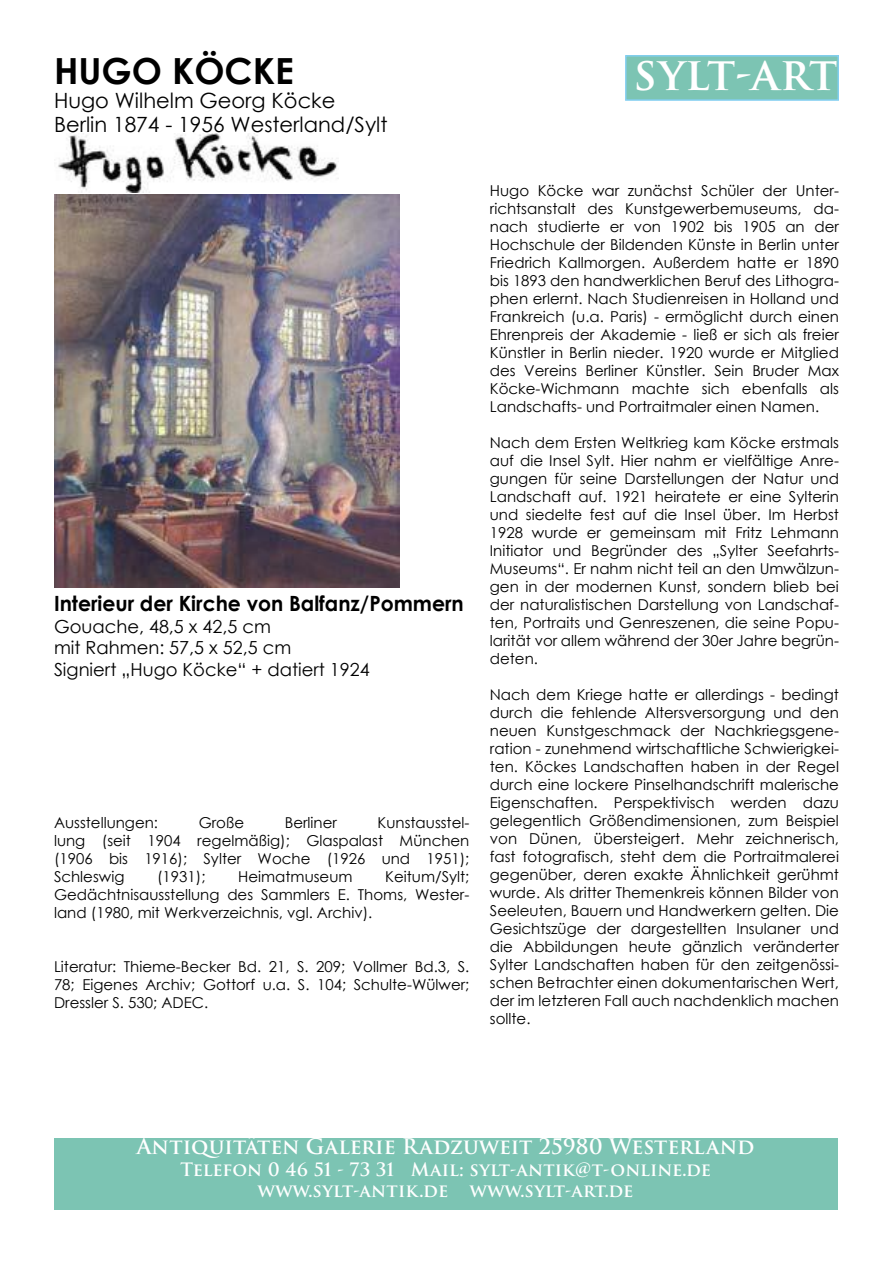
<style>
.page{position:relative;width:893px;height:1263px;background:#fff}
.page>*{position:absolute;margin:0;border:0;box-sizing:border-box;transform-origin:0 0}
.t1{font:600 45px "Trajan Pro 3";color:#fff}
.t2{font:700 36px "Century Gothic";color:#000}
.t3{font:21px/24px "Century Gothic";color:#000}
.t4{font:600 21px "Trajan Pro 3";color:#fff}
.t5{font:700 21px "Century Gothic";color:#000}
.t6{font:600 18px/21.6px "Trajan Pro 3";color:#fff;text-align:center}
.t7{font:18px/21.6px "Century Gothic";color:#000}
.t8{font:15px/18px "Century Gothic";color:#000;text-align:justify}
</style>
<div class="page">
<img style="left:54px;top:194px;width:346px;height:393px">
<img style="left:58px;top:134px;width:280px;height:58px">
<div style="left:54px;top:1138px;width:783px;height:72px;background:#7cc4b3"></div>
<div style="left:626px;top:56px;width:212px;height:44px;background:#7cc4b3"></div>
<div style="left:625px;top:55px;width:214px;height:46px;border:2px solid #83cff0"></div>
<h2 class="t2" style="left:54px;top:44px;width:241px">HUGO KÖCKE</h2>
<h3 class="t3" style="left:54px;top:88px;width:335px">Hugo Wilhelm Georg Köcke<br>Berlin 1874 - 1956 Westerland/Sylt</h3>
<h3 class="t5" style="left:54px;top:587px;width:411px">Interieur der Kirche von Balfanz/Pommern</h3>
<p class="t7" style="left:54px;top:615px;width:317px">Gouache, 48,5 x 42,5 cm<br>mit Rahmen: 57,5 x 52,5 cm<br>Signiert „Hugo Köcke“ + datiert 1924</p>
<p class="t8" style="left:54px;top:813px;width:106px">Ausstellungen:</p>
<p class="t8" style="left:199px;top:813px;width:47px">Große</p>
<p class="t8" style="left:285px;top:813px;width:54px">Berliner</p>
<p class="t8" style="left:54px;top:813px;width:417px;text-indent:324px">Kunstausstel&shy;lung (seit 1904 regelmäßig); Glaspalast München (1906 bis 1916); Sylter Woche (1926 und 1951); Schleswig</p>
<p class="t8" style="left:54px;top:867px;width:417px;text-indent:331px">Keitum/Sylt; Gedächtnisausstellung des Sammlers E. Thoms, Wester&shy;land (1980, mit Werkverzeichnis, vgl. Archiv).</p>
<p class="t8" style="left:54px;top:957px;width:417px">Literatur: Thieme-Becker Bd. 21, S. 209; Vollmer Bd.3, S.<br>78; Eigenes Archiv; Gottorf u.a. S. 104; Schulte-Wülwer; Dressler S. 530; ADEC.</p>
<p class="t8" style="left:157px;top:867px;width:50px">(1931);</p>
<p class="t8" style="left:238px;top:867px;width:116px">Heimatmuseum</p>
<h1 class="t1" style="left:634px;top:41px;width:205px">sylt-art</h1>
<p class="t8" style="left:490px;top:181px;width:351px">Hugo Köcke war zunächst Schüler der Unter&shy;richtsanstalt des Kunstgewerbemuseums, da&shy;nach studierte er von 1902 bis 1905 an der Hochschule der Bildenden Künste in Berlin unter Friedrich Kallmorgen. Außerdem hatte er 1890 bis 1893 den handwerklichen Beruf des Lithogra&shy;phen erlernt. Nach Studienreisen in Holland und Frankreich (u.a. Paris) - ermöglicht durch einen Ehrenpreis der Akademie - ließ er sich als freier Künstler in Berlin nieder. 1920 wurde er Mitglied des Vereins Berliner Künstler. Sein Bruder Max Köcke-Wichmann machte sich ebenfalls als Landschafts- und Portraitmaler einen Namen.</p>
<p class="t8" style="left:490px;top:433px;width:351px">Nach dem Ersten Weltkrieg kam Köcke erstmals auf die Insel Sylt. Hier nahm er vielfältige Anre&shy;gungen für seine Darstellungen der Natur und Landschaft auf. 1921 heiratete er eine Sylterin und siedelte fest auf die Insel über. Im Herbst 1928 wurde er gemeinsam mit Fritz Lehmann Initiator und Begründer des „Sylter Seefahrts-Museums“. Er nahm nicht teil an den Umwälzun&shy;gen in der modernen Kunst, sondern blieb bei der naturalistischen Darstellung von Landschaf&shy;ten, Portraits und Genreszenen, die seine Popu&shy;larität vor allem während der 30er Jahre begrün&shy;deten.</p>
<p class="t8" style="left:490px;top:685px;width:351px">Nach dem Kriege hatte er allerdings - bedingt durch die fehlende Altersversorgung und den neuen Kunstgeschmack der Nachkriegsgene&shy;ration - zunehmend wirtschaftliche Schwierigkei&shy;ten. Köckes Landschaften haben in der Regel durch eine lockere Pinselhandschrift malerische Eigenschaften. Perspektivisch werden dazu gelegentlich Größendimensionen, zum Beispiel von Dünen, übersteigert. Mehr zeichnerisch, fast fotografisch, steht dem die Portraitmalerei gegenüber, deren exakte Ähnlichkeit gerühmt wurde. Als dritter Themenkreis können Bilder von Seeleuten, Bauern und Handwerkern gelten. Die Gesichtszüge der dargestellten Insulaner und die Abbildungen heute gänzlich veränderter Sylter Landschaften haben für den zeitgenössi&shy;schen Betrachter einen dokumentarischen Wert, der im letzteren Fall auch nachdenklich machen sollte.</p>
<h3 class="t4" style="left:137px;top:1131px;width:619px">Antiquitäten Galerie Radzuweit 25980 Westerland</h3>
<p class="t6" style="left:180px;top:1159px;width:532px">Telefon 0 46 51 - 73 31 Mail: sylt-antik@t-online.de www.sylt-antik.de www.sylt-art.de</p>
</div>
